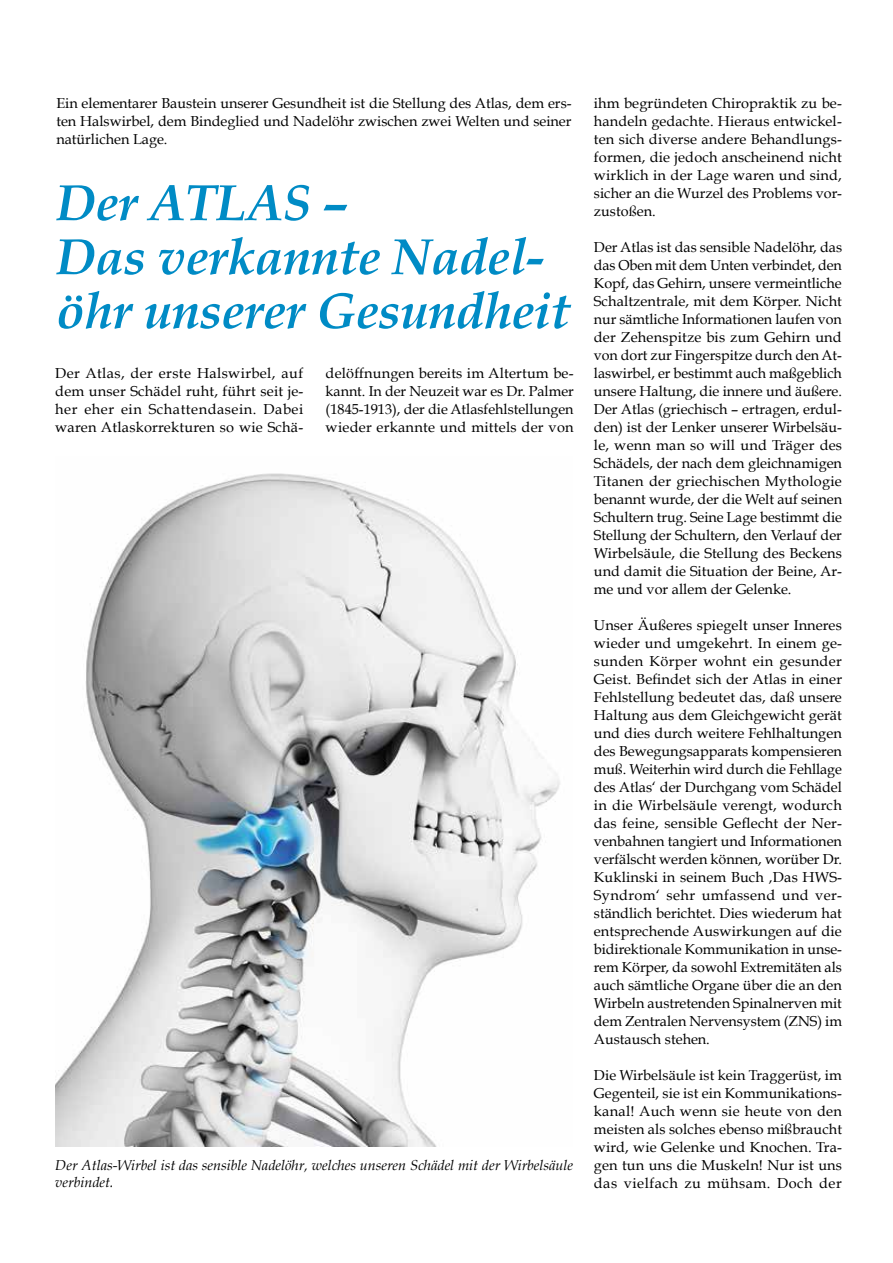
<style>
.page{position:relative;width:893px;height:1263px;background:#fff}
.page>*{position:absolute;margin:0;border:0;box-sizing:border-box;transform-origin:0 0}
.t1{font:italic 700 51px/54px "Book Antiqua";letter-spacing:-.01em;color:#008bc5}
.t2{font:14.4px/18px "Book Antiqua";color:#000;text-align:justify}
.t3{font:italic 14.4px/17.2px "Book Antiqua";color:#000}
</style>
<div class="page">
<img style="left:55px;top:473px;width:505px;height:674px">
<p class="t2" style="left:56px;top:94px;width:517px">Ein elementarer Baustein unserer Gesundheit ist die Stellung des Atlas, dem ers&shy;ten Halswirbel, dem Bindeglied und Nadelöhr zwischen zwei Welten und seiner natürlichen Lage.</p>
<h1 class="t1" style="left:56px;top:177px;width:515px">Der ATLAS –<br>Das verkannte Nadel&shy;öhr unserer Gesundheit</h1>
<p class="t2" style="left:326px;top:364px;width:250px">delöffnungen bereits im Altertum be&shy;kannt. In der Neuzeit war es Dr. Palmer (1845-1913), der die Atlasfehlstellungen wieder erkannte und mittels der von</p>
<p class="t2" style="left:55px;top:364px;width:250px">Der Atlas, der erste Halswirbel, auf dem unser Schädel ruht, führt seit je&shy;her eher ein Schattendasein. Dabei waren Atlaskorrekturen so wie Schä-</p>
<p class="t3" style="left:55px;top:1156px;width:519px">Der Atlas-Wirbel ist das sensible Nadelöhr, welches unseren Schädel mit der Wirbelsäule verbindet.</p>
<p class="t2" style="left:594px;top:94px;width:250px">ihm begründeten Chiropraktik zu be&shy;handeln gedachte. Hieraus entwickel&shy;ten sich diverse andere Behandlungs&shy;formen, die jedoch anscheinend nicht wirklich in der Lage waren und sind, sicher an die Wurzel des Problems vor&shy;zustoßen.</p>
<p class="t2" style="left:594px;top:238px;width:250px">Der Atlas ist das sensible Nadelöhr, das das Oben mit dem Unten verbindet, den Kopf, das Gehirn, unsere vermeintliche Schaltzentrale, mit dem Körper. Nicht nur sämtliche Informationen laufen von der Zehenspitze bis zum Gehirn und von dort zur Fingerspitze durch den At&shy;laswirbel, er bestimmt auch maßgeblich unsere Haltung, die innere und äußere.<br>Der Atlas (griechisch – ertragen, erdul&shy;den) ist der Lenker unserer Wirbelsäu&shy;le, wenn man so will und Träger des Schädels, der nach dem gleichnamigen Titanen der griechischen Mythologie benannt wurde, der die Welt auf seinen Schultern trug. Seine Lage bestimmt die Stellung der Schultern, den Verlauf der Wirbelsäule, die Stellung des Beckens und damit die Situation der Beine, Ar&shy;me und vor allem der Gelenke.</p>
<p class="t2" style="left:594px;top:616px;width:250px">Unser Äußeres spiegelt unser Inneres wieder und umgekehrt. In einem ge&shy;sunden Körper wohnt ein gesunder Geist. Befindet sich der Atlas in einer Fehlstellung bedeutet das, daß unsere Haltung aus dem Gleichgewicht gerät und dies durch weitere Fehlhaltungen des Bewegungsapparats kompensieren muß. Weiterhin wird durch die Fehllage des Atlas‘ der Durchgang vom Schädel in die Wirbelsäule verengt, wodurch das feine, sensible Geflecht der Ner&shy;venbahnen tangiert und Informationen verfälscht werden können, worüber Dr.<br>Kuklinski in seinem Buch ‚Das HWS-Syndrom‘ sehr umfassend und ver&shy;ständlich berichtet. Dies wiederum hat entsprechende Auswirkungen auf die bidirektionale Kommunikation in unse&shy;rem Körper, da sowohl Extremitäten als auch sämtliche Organe über die an den Wirbeln austretenden Spinalnerven mit dem Zentralen Nervensystem (ZNS) im Austausch stehen.</p>
<p class="t2" style="left:594px;top:1066px;width:250px">Die Wirbelsäule ist kein Traggerüst, im Gegenteil, sie ist ein Kommunikations&shy;kanal! Auch wenn sie heute von den meisten als solches ebenso mißbraucht wird, wie Gelenke und Knochen. Tra&shy;gen tun uns die Muskeln! Nur ist uns das vielfach zu mühsam. Doch der</p>
</div>
